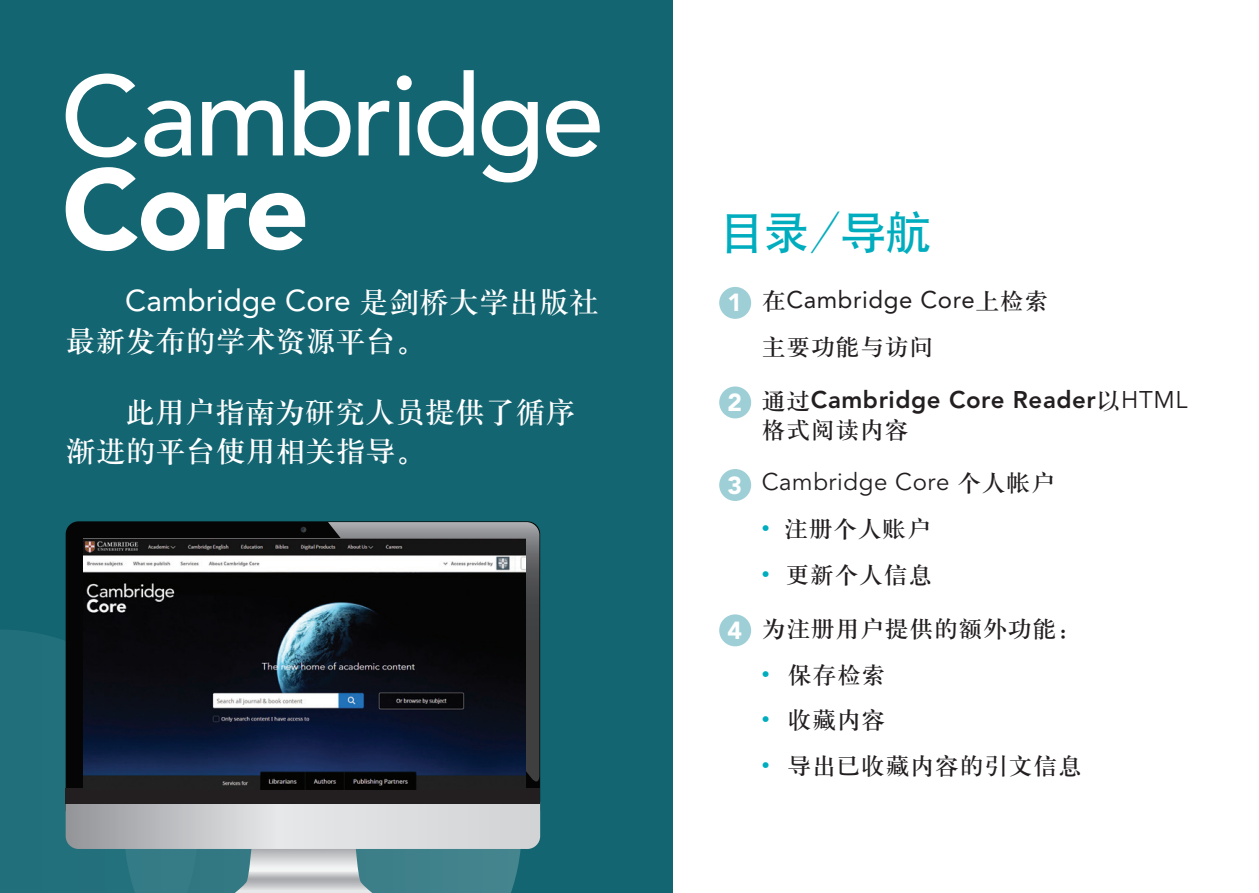
<style>
.page{position:relative;width:1259px;height:893px;background:#fff}
.page>*{position:absolute;margin:0;border:0;box-sizing:border-box;transform-origin:0 0}
.t1{font:45px "H Yb 1 gj";color:#00adbe}
.t2{font:30px/39px "H Ya 3 gj";color:#fff}
.t3{font:30px "Avenir";color:#fff}
.t4{font:24px "H Ya 3 gj";letter-spacing:.025em;color:#231f20}
.t5{font:800 24px "Avenir";letter-spacing:.025em;color:#231f20}
.t6{font:24px "Avenir";letter-spacing:.025em;color:#231f20}
.t7{font:24px "Avenir";letter-spacing:.025em;color:#231f20}
.s1{font-family:"H Ya 3 gj"}
.s2{font-weight:900;font-size:24.6px;color:#fff}
.s3{font-family:"H Ya 3 gj";font-weight:400}
.s4{font-weight:400}
.s5{font-family:"Segoe";font-stretch:condensed;color:#00adbe}
.s6{font-family:"Avenir";font-weight:900;font-size:24.6px;color:#fff}
</style>
<div class="page">
<div style="left:0;top:0;width:672px;height:893px;background:#136571"></div>
<div style="left:0;top:629px;width:66px;height:264px;background:#216f7b"></div>
<svg style="left:66px;top:70px;width:408px;height:87px"></svg>
<svg style="left:481px;top:101px;width:57px;height:81px"></svg>
<svg style="left:546px;top:101px;width:54px;height:56px"></svg>
<svg style="left:66px;top:167px;width:133px;height:84px"></svg>
<svg style="left:207px;top:193px;width:98px;height:57px"></svg>
<div style="left:66px;top:521px;width:474px;height:301px;background:#040504;border-radius:13px"></div>
<svg style="left:301px;top:527px;width:5px;height:5px"></svg>
<svg style="left:66px;top:803px;width:474px;height:90px;background:#92adb2"></svg>
<div style="left:66px;top:788px;width:474px;height:15px;background:#231f20"></div>
<svg style="left:328px;top:522px;width:211px;height:259px;background:#6b6c6f"></svg>
<img style="left:83px;top:538px;width:442px;height:252px">
<div style="left:719px;top:287px;width:32px;height:32px;background:#9ecfd6;border-radius:50%"></div>
<div style="left:719px;top:386px;width:32px;height:32px;background:#9ecfd6;border-radius:50%"></div>
<div style="left:719px;top:469px;width:32px;height:32px;background:#9ecfd6;border-radius:50%"></div>
<div style="left:719px;top:614px;width:32px;height:32px;background:#9ecfd6;border-radius:50%"></div>
<p class="t3" style="left:125px;top:283px;width:475px">Cambridge Core <span class="s1">是剑桥大学出版社</span></p>
<p class="t2" style="left:66px;top:322px;width:361px">最新发布的学术资源平台。</p>
<p class="t2" style="left:66px;top:393px;width:511px;text-indent:60px">此用户指南为研究人员提供了循序渐进的平台使用相关指导。</p>
<h1 class="t1" style="left:719px;top:210px;width:213px">目录/导航</h1>
<p class="t6" style="left:727px;top:286px;width:323px"><span class="s2">1</span> <span class="s1">在</span>Cambridge Core<span class="s1">上检索</span></p>
<p class="t4" style="left:762px;top:335px;width:173px">主要功能与访问</p>
<p class="t5" style="left:727px;top:385px;width:461px"><span class="s2">2</span> <span class="s3">通过</span>Cambridge Core Reader<span class="s3">以</span><span class="s4">HTML</span></p>
<p class="t4" style="left:761px;top:417px;width:149px">格式阅读内容</p>
<p class="t7" style="left:727px;top:468px;width:329px"><span class="s2">3</span> Cambridge Core <span class="s1">个人帐户</span></p>
<p class="t4" style="left:762px;top:517px;width:171px"><span class="s5">•</span> 注册个人账户</p>
<p class="t4" style="left:762px;top:563px;width:172px"><span class="s5">•</span> 更新个人信息</p>
<p class="t4" style="left:727px;top:617px;width:355px"><span class="s6">4</span> 为注册用户提供的额外功能：</p>
<p class="t4" style="left:761px;top:662px;width:125px"><span class="s5">•</span> 保存检索</p>
<p class="t4" style="left:761px;top:708px;width:125px"><span class="s5">•</span> 收藏内容</p>
<p class="t4" style="left:761px;top:754px;width:322px"><span class="s5">•</span> 导出已收藏内容的引文信息</p>
</div>
